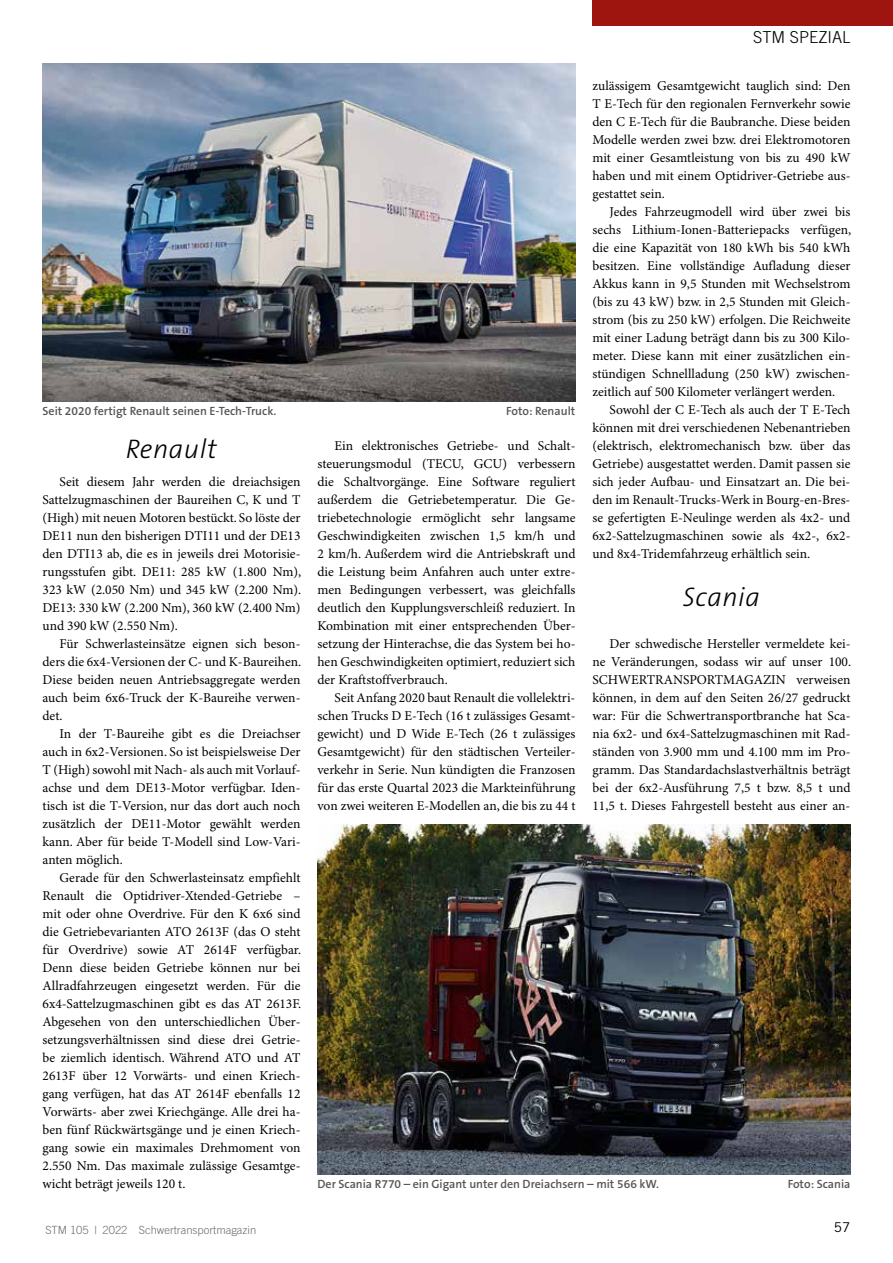
<style>
.page{position:relative;width:893px;height:1263px;background:#fff}
.page>*{position:absolute;margin:0;border:0;box-sizing:border-box;transform-origin:0 0}
.t1{font:italic 300 27px "The Sans B3";letter-spacing:.02em;color:#000}
.t2{font:300 16.5px "Trade Gothic";color:#000}
.t3{font:13.5px/18px "Minion Pro";color:#000;text-align:justify}
.t4{font:13.5px "Trade Gothic";color:#000}
.t5{font:600 12px "The Sans B6";color:#565655}
.t6{font:300 11.25px "Trade Gothic";color:#6e6e6e}
</style>
<div class="page">
<div style="left:592px;top:0;width:301px;height:26px;background:#9e140f"></div>
<img style="left:43px;top:64px;width:532px;height:338px">
<img style="left:317px;top:825px;width:533px;height:349px">
<p class="t2" style="left:753px;top:27px;width:99px">STM SPEZIAL</p>
<p class="t3" style="left:592px;top:77px;width:259px">zulässigem Gesamtgewicht tauglich sind: Den T E-Tech für den regionalen Fernverkehr sowie den C E-Tech für die Baubranche. Diese beiden Modelle werden zwei bzw. drei Elektromotoren mit einer Gesamtleistung von bis zu 490 kW haben und mit einem Optidriver-Getriebe aus&shy;gestattet sein.</p>
<p class="t3" style="left:592px;top:203px;width:260px;text-indent:17px">Jedes Fahrzeugmodell wird über zwei bis sechs Lithium-Ionen-Batteriepacks verfügen, die eine Kapazität von 180 kWh bis 540 kWh besitzen. Eine vollständige Aufladung dieser Akkus kann in 9,5 Stunden mit Wechselstrom (bis zu 43 kW) bzw. in 2,5 Stunden mit Gleich&shy;strom (bis zu 250 kW) erfolgen. Die Reichweite mit einer Ladung beträgt dann bis zu 300 Kilo&shy;meter. Diese kann mit einer zusätzlichen ein&shy;stündigen Schnellladung (250 kW) zwischen&shy;zeitlich auf 500 Kilometer verlängert werden.</p>
<p class="t3" style="left:592px;top:401px;width:259px;text-indent:17px">Sowohl der C E-Tech als auch der T E-Tech können mit drei verschiedenen Nebenantrieben (elektrisch, elektromechanisch bzw. über das Getriebe) ausgestattet werden. Damit passen sie sich jeder Aufbau- und Einsatzart an. Die bei&shy;den im Renault-Trucks-Werk in Bourg-en-Bres&shy;se gefertigten E-Neulinge werden als 4x2- und 6x2-Sattelzugmaschinen sowie als 4x2-, 6x2- und 8x4-Tridemfahrzeug erhältlich sein.</p>
<h1 class="t1" style="left:683px;top:583px;width:79px">Scania</h1>
<p class="t3" style="left:592px;top:635px;width:260px;text-indent:17px">Der schwedische Hersteller vermeldete kei&shy;ne Veränderungen, sodass wir auf unser 100.<br>SCHWERTRANSPORTMAGAZIN verweisen können, in dem auf den Seiten 26/27 gedruckt war: Für die Schwertransportbranche hat Sca&shy;nia 6x2- und 6x4-Sattelzugmaschinen mit Rad&shy;ständen von 3.900 mm und 4.100 mm im Pro&shy;gramm. Das Standardachslastverhältnis beträgt bei der 6x2-Ausführung 7,5 t bzw. 8,5 t und 11,5 t. Dieses Fahrgestell besteht aus einer an-</p>
<p class="t5" style="left:43px;top:405px;width:235px">Seit 2020 fertigt Renault seinen E-Tech-Truck.</p>
<p class="t5" style="left:506px;top:405px;width:71px">Foto: Renault</p>
<h1 class="t1" style="left:126px;top:435px;width:92px">Renault</h1>
<p class="t3" style="left:43px;top:473px;width:260px;text-indent:17px">Seit diesem Jahr werden die dreiachsigen Sattelzugmaschinen der Baureihen C, K und T (High) mit neuen Motoren bestückt. So löste der DE11 nun den bisherigen DTI11 und der DE13 den DTI13 ab, die es in jeweils drei Motorisie&shy;rungsstufen gibt. DE11: 285 kW (1.800 Nm), 323 kW (2.050 Nm) und 345 kW (2.200 Nm).<br>DE13: 330 kW (2.200 Nm), 360 kW (2.400 Nm) und 390 kW (2.550 Nm).</p>
<p class="t3" style="left:43px;top:635px;width:260px;text-indent:17px">Für Schwerlasteinsätze eignen sich beson&shy;ders die 6x4-Versionen der C- und K-Baureihen.<br>Diese beiden neuen Antriebsaggregate werden auch beim 6x6-Truck der K-Baureihe verwen&shy;det.</p>
<p class="t3" style="left:43px;top:725px;width:259px;text-indent:17px">In der T-Baureihe gibt es die Dreiachser auch in 6x2-Versionen. So ist beispielsweise Der T (High) sowohl mit Nach- als auch mit Vorlauf&shy;achse und dem DE13-Motor verfügbar. Iden&shy;tisch ist die T-Version, nur das dort auch noch zusätzlich der DE11-Motor gewählt werden kann. Aber für beide T-Modell sind Low-Vari&shy;anten möglich.</p>
<p class="t3" style="left:43px;top:869px;width:260px;text-indent:17px">Gerade für den Schwerlasteinsatz empfiehlt Renault die Optidriver-Xtended-Getriebe – mit oder ohne Overdrive. Für den K 6x6 sind die Getriebevarianten ATO 2613F (das O steht für Overdrive) sowie AT 2614F verfügbar.<br>Denn diese beiden Getriebe können nur bei Allradfahrzeugen eingesetzt werden. Für die 6x4-Sattelzugmaschinen gibt es das AT 2613F.<br>Abgesehen von den unterschiedlichen Über&shy;setzungsverhältnissen sind diese drei Getrie&shy;be ziemlich identisch. Während ATO und AT 2613F über 12 Vorwärts- und einen Kriech&shy;gang verfügen, hat das AT 2614F ebenfalls 12<br>Vorwärts- aber zwei Kriechgänge. Alle drei ha&shy;ben fünf Rückwärtsgänge und je einen Kriech&shy;gang sowie ein maximales Drehmoment von 2.550 Nm. Das maximale zulässige Gesamtge&shy;wicht beträgt jeweils 120 t.</p>
<p class="t3" style="left:317px;top:437px;width:259px;text-indent:17px">Ein elektronisches Getriebe- und Schalt&shy;steuerungsmodul (TECU, GCU) verbessern die Schaltvorgänge. Eine Software reguliert außerdem die Getriebetemperatur. Die Ge&shy;triebetechnologie ermöglicht sehr langsame Geschwindigkeiten zwischen 1,5 km/h und 2 km/h. Außerdem wird die Antriebskraft und die Leistung beim Anfahren auch unter extre&shy;men Bedingungen verbessert, was gleichfalls deutlich den Kupplungsverschleiß reduziert. In Kombination mit einer entsprechenden Über&shy;setzung der Hinterachse, die das System bei ho&shy;hen Geschwindigkeiten optimiert, reduziert sich der Kraftstoffverbrauch.</p>
<p class="t3" style="left:317px;top:689px;width:259px;text-indent:17px">Seit Anfang 2020 baut Renault die vollelektri&shy;schen Trucks D E-Tech (16 t zulässiges Gesamt&shy;gewicht) und D Wide E-Tech (26 t zulässiges Gesamtgewicht) für den städtischen Verteiler&shy;verkehr in Serie. Nun kündigten die Franzosen für das erste Quartal 2023 die Markteinführung von zwei weiteren E-Modellen an, die bis zu 44 t</p>
<p class="t5" style="left:317px;top:1177px;width:343px">Der Scania R770 – ein Gigant unter den Dreiachsern – mit 566 kW.</p>
<p class="t5" style="left:788px;top:1177px;width:64px">Foto: Scania</p>
<p class="t6" style="left:45px;top:1223px;width:212px">STM 105 | 2022 Schwertransportmagazin</p>
<p class="t4" style="left:834px;top:1219px;width:18px">57</p>
</div>
